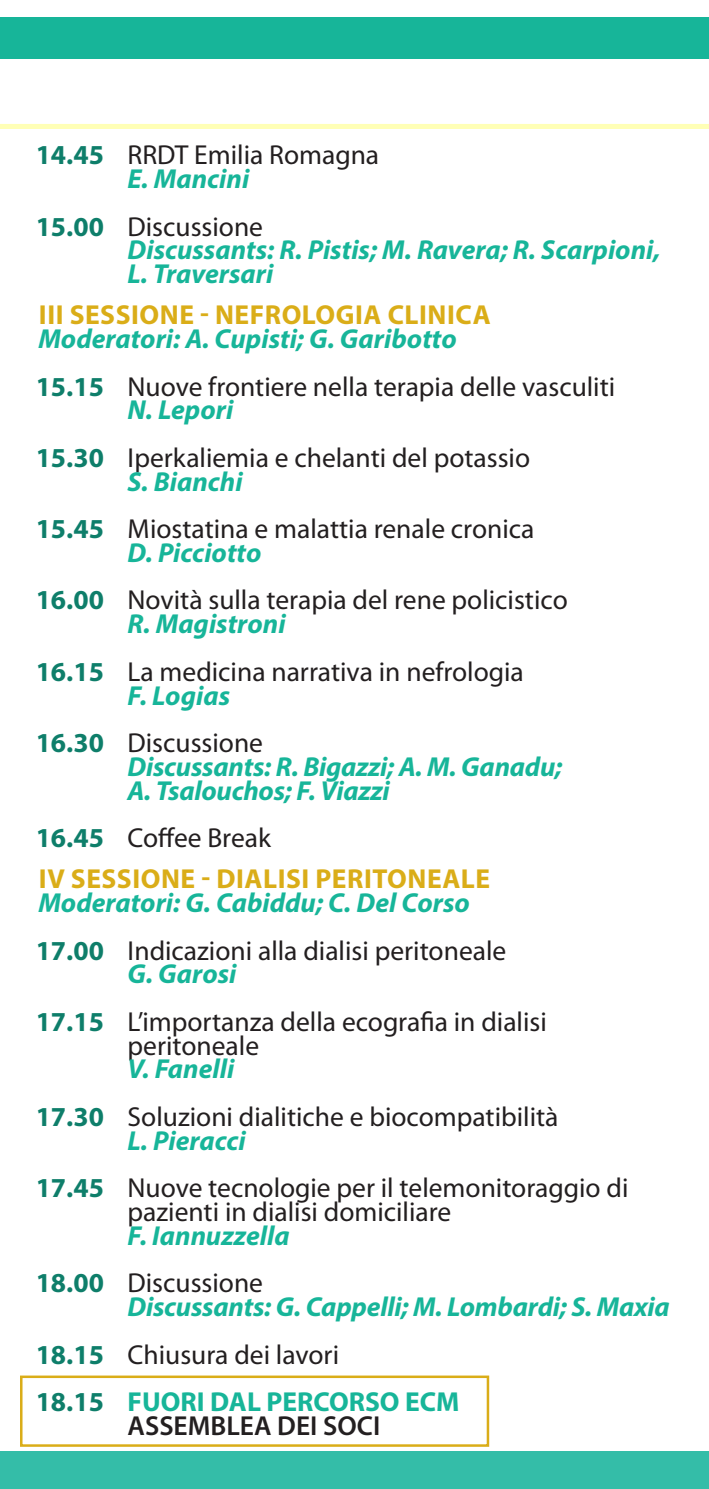
<style>
.page{position:relative;width:709px;height:1489px;background:#fff}
.page>*{position:absolute;margin:0;border:0;box-sizing:border-box;transform-origin:0 0}
.t1{font:27.5px/23.8px "Myriad Pro";color:#231f20}
.t2{font:italic 700 27.5px/23.8px "Myriad Pro";color:#17b599}
.t3{font:700 27.5px "Myriad Pro";letter-spacing:.02em;color:#daad18}
.t4{font:700 27.5px "Myriad Pro";color:#17b599}
.t5{font:600 27.5px "Myriad Pro";color:#231f20}
.s1{font-weight:700;color:#0e7e6a}
.s2{color:#0e7e6a}
</style>
<div class="page">
<div style="left:0;top:17px;width:709px;height:42px;background:#17b599"></div>
<div style="left:0;top:1451px;width:709px;height:37px;background:#34bda8"></div>
<div style="left:0;top:124px;width:709px;height:5px;background:#ffffb6"></div>
<div style="left:20px;top:1375px;width:469px;height:71px;border:2px solid #daad18"></div>
<p class="t1" style="left:36px;top:144px;width:345px"><span class="s1">14.45</span> RRDT Emilia Romagna</p>
<p class="t2" style="left:128px;top:166px;width:123px">E. Mancini</p>
<p class="t1" style="left:36px;top:215px;width:229px"><span class="s1">15.00</span> Discussione</p>
<p class="t2" style="left:128px;top:237px;width:534px">Discussants: R. Pistis; M. Ravera; R. Scarpioni,<br>L. Traversari</p>
<p class="t3" style="left:39px;top:297px;width:453px">III SESSIONE - NEFROLOGIA CLINICA</p>
<p class="t2" style="left:38px;top:326px;width:420px">Moderatori: A. Cupisti; G. Garibotto</p>
<p class="t1" style="left:36px;top:375px;width:581px"><span class="s1">15.15</span> Nuove frontiere nella terapia delle vasculiti</p>
<p class="t2" style="left:128px;top:397px;width:107px">N. Lepori</p>
<p class="t1" style="left:36px;top:446px;width:496px"><span class="s1">15.30</span> Iperkaliemia e chelanti del potassio</p>
<p class="t2" style="left:128px;top:468px;width:117px">S. Bianchi</p>
<p class="t1" style="left:36px;top:517px;width:500px"><span class="s1">15.45</span> Miostatina e malattia renale cronica</p>
<p class="t2" style="left:128px;top:540px;width:135px">D. Picciotto</p>
<p class="t1" style="left:36px;top:589px;width:533px"><span class="s1">16.00</span> Novità sulla terapia del rene policistico</p>
<p class="t2" style="left:128px;top:611px;width:160px">R. Magistroni</p>
<p class="t1" style="left:36px;top:660px;width:489px"><span class="s1">16.15</span> La medicina narrativa in nefrologia</p>
<p class="t2" style="left:128px;top:682px;width:104px">F. Logias</p>
<p class="t1" style="left:36px;top:731px;width:229px"><span class="s1">16.30</span> Discussione</p>
<p class="t2" style="left:128px;top:753px;width:436px">Discussants: R. Bigazzi; A. M. Ganadu;</p>
<p class="t2" style="left:128px;top:777px;width:264px">A. Tsalouchos; F. Viazzi</p>
<p class="t1" style="left:36px;top:826px;width:237px"><span class="s1">16.45</span> Coffee Break</p>
<p class="t3" style="left:39px;top:861px;width:453px">IV SESSIONE - DIALISI PERITONEALE</p>
<p class="t2" style="left:38px;top:890px;width:433px">Moderatori: G. Cabiddu; C. Del Corso</p>
<p class="t1" style="left:36px;top:939px;width:472px"><span class="s1">17.00</span> Indicazioni alla dialisi peritoneale</p>
<p class="t2" style="left:128px;top:961px;width:110px">G. Garosi</p>
<p class="t1" style="left:128px;top:1010px;width:421px;text-indent:-92px"><span class="s1">17.15</span> L’importanza della ecografia in dialisi peritoneale</p>
<p class="t2" style="left:128px;top:1056px;width:108px">V. Fanelli</p>
<p class="t1" style="left:36px;top:1105px;width:524px"><span class="s1">17.30</span> Soluzioni dialitiche e biocompatibilità</p>
<p class="t2" style="left:128px;top:1127px;width:120px">L. Pieracci</p>
<p class="t1" style="left:128px;top:1176px;width:502px;text-indent:-92px"><span class="s1">17.45</span> Nuove tecnologie per il telemonitoraggio di pazienti in dialisi domiciliare</p>
<p class="t2" style="left:128px;top:1222px;width:164px">F. Iannuzzella</p>
<p class="t1" style="left:36px;top:1271px;width:229px"><span class="s1">18.00</span> Discussione</p>
<p class="t2" style="left:128px;top:1293px;width:544px">Discussants: G. Cappelli; M. Lombardi; S. Maxia</p>
<p class="t1" style="left:36px;top:1342px;width:305px"><span class="s1">18.15</span> Chiusura dei lavori</p>
<p class="t4" style="left:36px;top:1383px;width:425px"><span class="s2">18.15</span> FUORI DAL PERCORSO ECM</p>
<p class="t5" style="left:128px;top:1407px;width:254px">ASSEMBLEA DEI SOCI</p>
</div>
